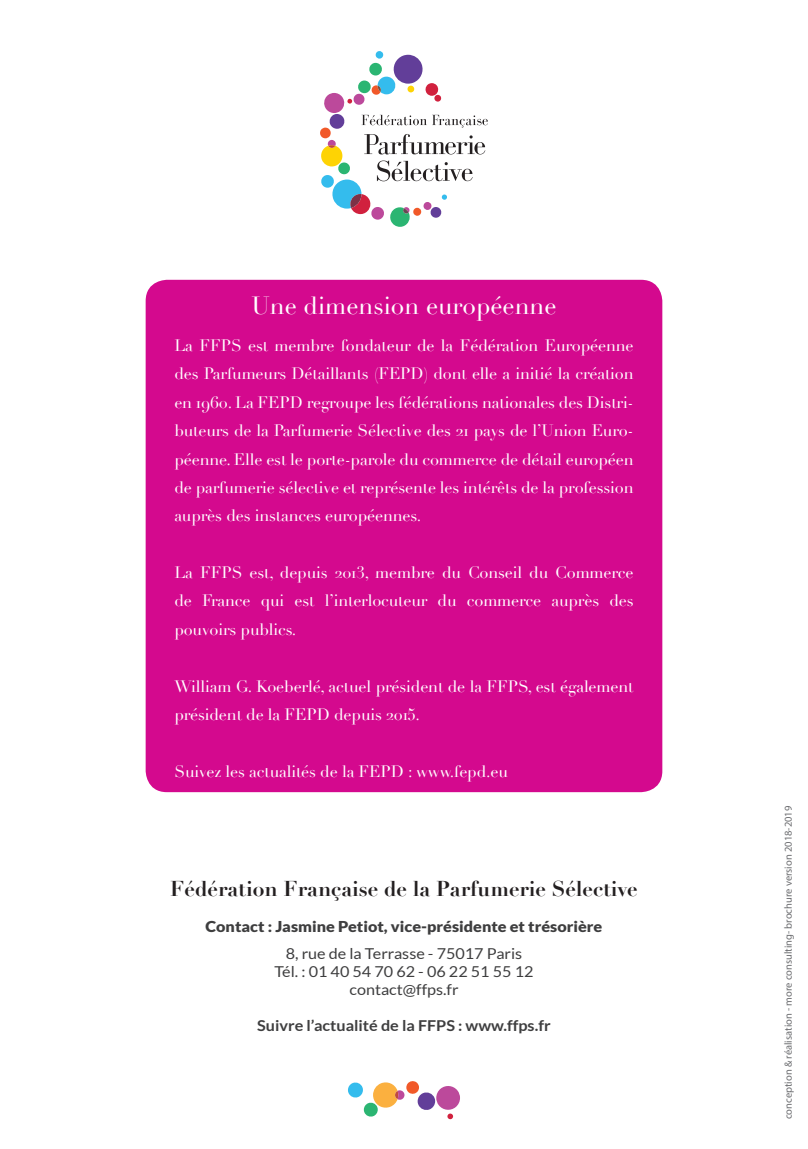
<style>
.page{position:relative;width:808px;height:1149px;background:#fff}
.page>*{position:absolute;margin:0;border:0;box-sizing:border-box;transform-origin:0 0}
.t1{font:24.3px "Didot";color:#fff}
.t2{font:700 21px "Didot";color:#231f20}
.t3{font:16.2px/28.3px "Didot";letter-spacing:-.01em;color:#fff;text-align:justify}
.t4{font:15px/18px "Lato";color:#3e3e3f;text-align:center;scale:1.08 1}
.t5{font:900 15px "Lato";color:#3e3e3f;scale:1.08 1}
.t6{font:700 15px "Lato";color:#3e3e3f;scale:1.08 1}
.t7{font:10.5px "Myriad Pro";color:#6c6d70}
</style>
<div class="page">
<div style="left:146px;top:280px;width:516px;height:512px;background:#d4098e;border-radius:21px"></div>
<svg style="left:320px;top:51px;width:168px;height:176px"></svg>
<svg style="left:348px;top:1081px;width:112px;height:37px"></svg>
<h1 class="t1" style="left:251px;top:291px;width:307px">Une dimension européenne</h1>
<p class="t3" style="left:174px;top:331px;width:461px">La FFPS est membre fondateur de la Fédération Européenne des Parfumeurs Détaillants (FEPD) dont elle a initié la création en 1960. La FEPD regroupe les fédérations nationales des Distri&shy;buteurs de la Parfumerie Sélective des 21 pays de l’Union Euro&shy;péenne. Elle est le porte-parole du commerce de détail européen de parfumerie sélective et représente les intérêts de la profession auprès des instances européennes.</p>
<p class="t3" style="left:174px;top:558px;width:461px">La FFPS est, depuis 2013, membre du Conseil du Commerce de France qui est l’interlocuteur du commerce auprès des pouvoirs publics.</p>
<p class="t3" style="left:174px;top:672px;width:461px">William G. Koeberlé, actuel président de la FFPS, est également président de la FEPD depuis 2015.</p>
<p class="t3" style="left:174px;top:757px;width:335px">Suivez les actualités de la FEPD : www.fepd.eu</p>
<p class="t2" style="left:170px;top:875px;width:469px">Fédération Française de la Parfumerie Sélective</p>
<p class="t5" style="left:206px;top:917px;width:369px">Contact : Jasmine Petiot, vice-présidente et trésorière</p>
<p class="t4" style="left:274px;top:943px;width:241px">8, rue de la Terrasse - 75017 Paris<br>Tél. : 01 40 54 70 62 - 06 22 51 55 12 contact@ffps.fr</p>
<p class="t6" style="left:257px;top:1016px;width:273px">Suivre l’actualité de la FFPS : www.ffps.fr</p>
<p class="t7" style="left:782px;top:1118px;width:315px;rotate:-90deg">conception &amp; réalisation - more consulting- brochure version 2018-2019</p>
</div>
